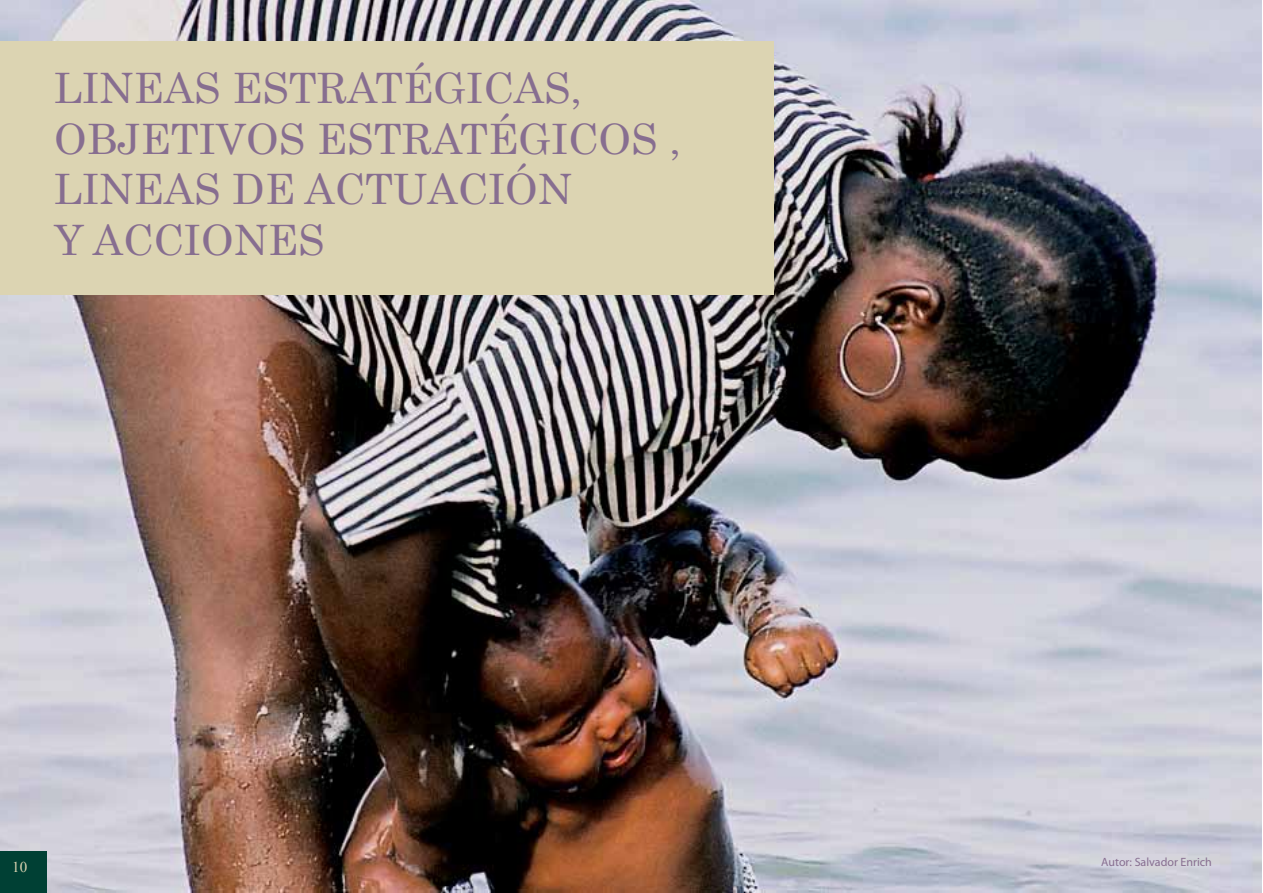
<style>
.page{position:relative;width:1263px;height:893px;background:#fff}
.page>*{position:absolute;margin:0;border:0;box-sizing:border-box;transform-origin:0 0}
.t1{font:42px/50.4px "Century";color:#876e90}
.t2{font:15px "Times New Roman";color:#dcd4b2}
.t3{font:12px "Myriad Pro";color:#876e90}
</style>
<div class="page">
<img style="left:0;top:0;width:1262px;height:892px">
<div style="left:0;top:41px;width:774px;height:254px;background:#dcd4b2"></div>
<div style="left:0;top:851px;width:46px;height:42px;background:#004034"></div>
<p class="t1" style="left:54px;top:59px;width:628px">LINEAS ESTRATÉGICAS,<br>OBJETIVOS ESTRATÉGICOS ,<br>LINEAS DE ACTUACIÓN<br>Y ACCIONES</p>
<p class="t2" style="left:12px;top:857px;width:16px">10</p>
<p class="t3" style="left:1101px;top:854px;width:112px">Autor: Salvador Enrich</p>
</div>
